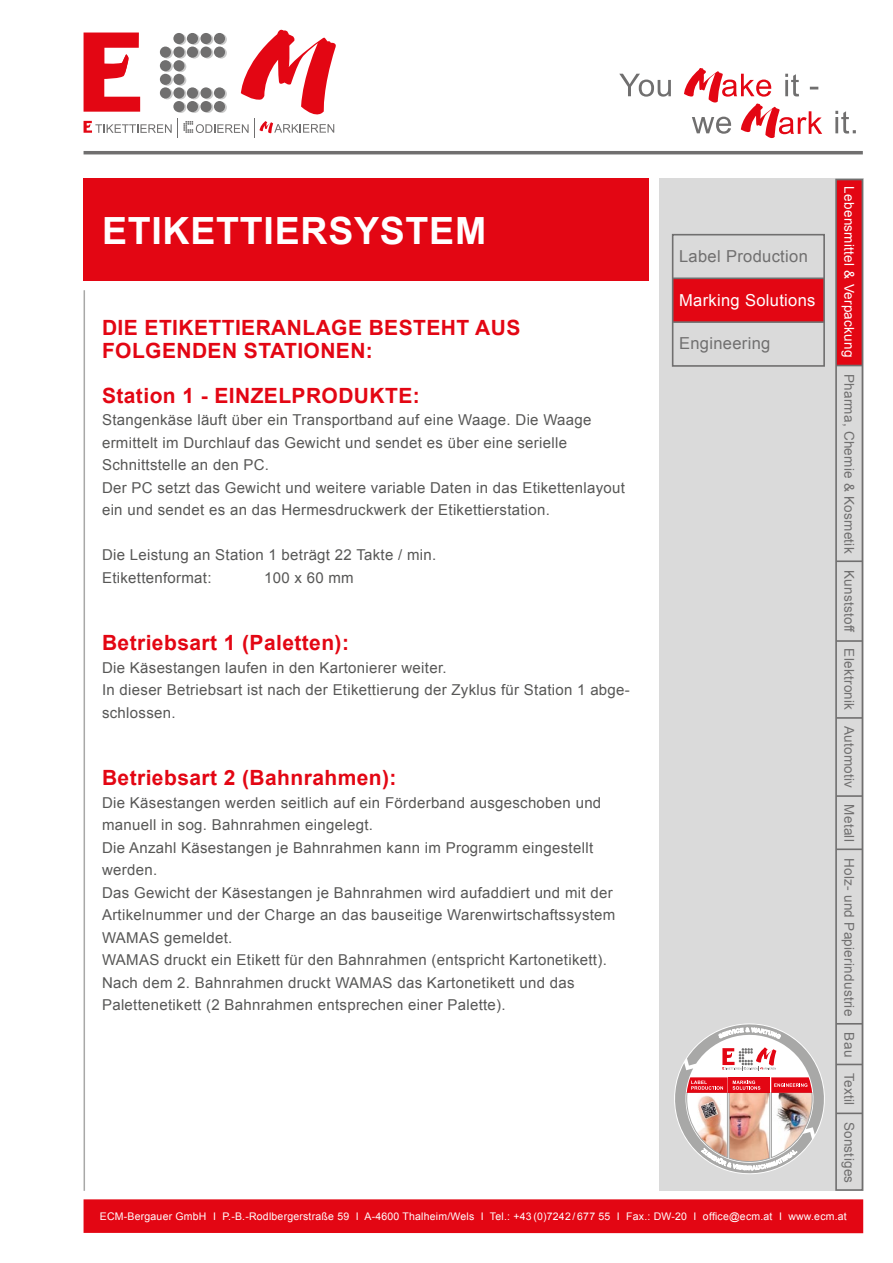
<style>
.page{position:relative;width:893px;height:1263px;background:#fff}
.page>*{position:absolute;margin:0;border:0;box-sizing:border-box;transform-origin:0 0}
.t1{font:700 37.5px "Arial";letter-spacing:.02em;color:#fff}
.t2{font:700 21px/45px "Arial";letter-spacing:.02em;color:#e30613}
.t3{font:16.5px "Arial";letter-spacing:.02em;color:#706f6f}
.t4{font:16.5px "Arial";letter-spacing:.02em;color:#fff}
.t5{font:15px/22.5px "Arial";letter-spacing:.02em;color:#575756}
.t6{font:13.5px "Arial";letter-spacing:.02em;color:#706f6f}
.t7{font:10.5px "Arial";letter-spacing:.02em;color:#fff}
.s1{color:#fff}
</style>
<div class="page">
<div style="left:84px;top:1199px;width:779px;height:34px;background:#e30613"></div>
<div style="left:84px;top:179px;width:565px;height:102px;background:#e30613"></div>
<div style="left:659px;top:179px;width:204px;height:1012px;background:#dadada"></div>
<svg style="left:674px;top:1023px;width:151px;height:151px"></svg>
<div style="left:673px;top:278px;width:151px;height:44px;background:#e30613"></div>
<div style="left:672px;top:234px;width:153px;height:133px;border:2px solid #706f6f"></div>
<hr style="left:673px;top:277px;width:151px;height:2px;background:#706f6f">
<hr style="left:673px;top:321px;width:151px;height:2px;background:#706f6f">
<hr style="left:84px;top:290px;width:1px;height:901px;background:#a8a8a7">
<svg style="left:619px;top:68px;width:237px;height:71px"></svg>
<div style="left:836px;top:179px;width:26px;height:187px;background:#e30613"></div>
<div style="left:835px;top:179px;width:28px;height:1012px;border:2px solid #706f6f"></div>
<svg style="left:836px;top:365px;width:27px;height:1px"></svg>
<hr style="left:836px;top:560px;width:27px;height:2px;background:#706f6f">
<hr style="left:836px;top:640px;width:27px;height:2px;background:#706f6f">
<hr style="left:836px;top:717px;width:27px;height:2px;background:#706f6f">
<hr style="left:836px;top:795px;width:27px;height:2px;background:#706f6f">
<hr style="left:836px;top:848px;width:27px;height:2px;background:#706f6f">
<svg style="left:836px;top:1023px;width:27px;height:1px"></svg>
<svg style="left:836px;top:1064px;width:27px;height:1px"></svg>
<hr style="left:836px;top:1112px;width:27px;height:2px;background:#706f6f">
<hr style="left:84px;top:151px;width:779px;height:3px;background:#706f6f">
<svg style="left:84px;top:29px;width:252px;height:109px"></svg>
<h1 class="t1" style="left:102px;top:206px;width:386px">etikettiersystem</h1>
<h2 class="t2" style="left:102px;top:306px;width:56px">DIE ETIKETTIER</h2>
<h2 class="t2" style="left:271px;top:306px;width:128px">ANLAGE BESTE</h2>
<h2 class="t2" style="left:441px;top:306px;width:79px">HT AUS</h2>
<h2 class="t2" style="left:102px;top:328px;width:282px">FOLGENDEN STATIONEN:<br>Station 1 - EI NZELPRODUKTE</h2>
<h2 class="t2" style="left:413px;top:374px;width:8px">:</h2>
<p class="t5" style="left:102px;top:409px;width:524px">Stangenkäse läuft über ein Transportband auf eine Waage. Die Waage ermittelt im Durchlauf das Gewicht und sendet es über eine serielle Schnittstelle an den PC.<br>Der PC setzt das Gewicht und weitere variable Daten in das Etikettenlayout ein und sendet es an das Hermesdruckwerk der Etikettierstation.</p>
<p class="t5" style="left:102px;top:544px;width:336px">Die Leistung an Station 1 beträgt 22 Takte / min.<br>Etikettenformat:</p>
<p class="t5" style="left:264px;top:566px;width:91px">100 x 60 mm</p>
<h2 class="t2" style="left:102px;top:621px;width:248px">Betriebsart 1 (Paletten):</h2>
<p class="t5" style="left:102px;top:656px;width:529px">Die Käsestangen laufen in den Kartonierer weiter.<br>In dieser Betriebsart ist nach der Etikettierung der Zyklus für Station 1 abge&shy;schlossen.</p>
<h2 class="t2" style="left:102px;top:756px;width:296px">Betriebsart 2 (Bahnrahmen):</h2>
<p class="t5" style="left:102px;top:791px;width:515px">Die Käsestangen werden seitlich auf ein Förderband ausgeschoben und manuell in sog. Bahnrahmen eingelegt.<br>Die Anzahl Käsestangen je Bahnrahmen kann im Programm eingestellt werden.<br>Das Gewicht der Käsestangen je Bahnrahmen wird aufaddiert und mit der Artikelnummer und der Charge an das bauseitige Warenwirtschaftssystem WAMAS gemeldet.<br>WAMAS druckt ein Etikett für den Bahnrahmen (entspricht Kartonetikett).<br>Nach dem 2. Bahnrahmen druckt WAMAS das Kartonetikett und das Palettenetikett (2 Bahnrahmen entsprechen einer Palette).</p>
<p class="t3" style="left:679px;top:246px;width:130px">Label Production</p>
<p class="t4" style="left:679px;top:289px;width:138px">Marking Solutions</p>
<p class="t3" style="left:679px;top:333px;width:93px">Engineering</p>
<p class="t6" style="left:858px;top:186px;width:998px;rotate:90deg"><span class="s1">Lebensmittel &amp; Verpackung</span> Pharma, Chemie &amp; Kosmetik Kunststoff Elektronik Automotiv Metall Holz- und Papierindustrie Bau Textil Sonstiges</p>
<p class="t7" style="left:100px;top:1209px;width:748px">ECM-Bergauer GmbH I P.-B.-Rodlbergerstraße 59 I A-4600 Thalheim/Wels I Tel.: +43 (0)7242 / 677 55 I Fax.: DW-20 I office@ecm.at I www.ecm.at</p>
</div>
